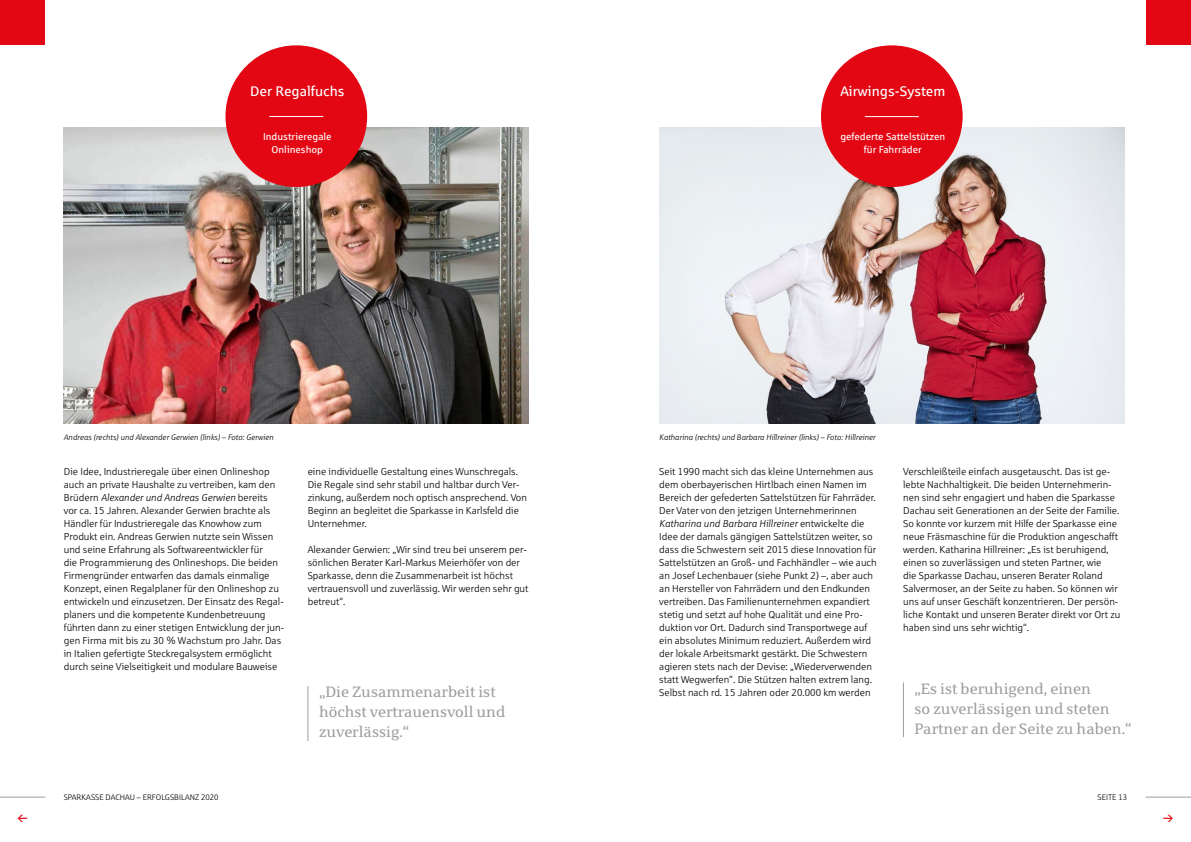
<style>
.page{position:relative;width:1191px;height:842px;background:#fff}
.page>*{position:absolute;margin:0;border:0;box-sizing:border-box;transform-origin:0 0}
.t1{font:15px/20px "Sparkasse Serif";color:#9d9d9c}
.t2{font:14px "Sparkasse Rg";color:#fff}
.t3{font:10px/13px "Sparkasse Lt";color:#000}
.t4{font:10px/13px "Sparkasse Rg";color:#fff;text-align:center}
.t5{font:italic 8px "Sparkasse Lt";color:#000}
.t6{font:8px "Sparkasse Lt";color:#000}
.s1{font-style:italic}
</style>
<div class="page">
<div style="left:1145px;top:0;width:46px;height:45px;background:#e30613"></div>
<hr style="left:1145px;top:797px;width:46px;height:1px;background:#9d9d9c">
<div style="left:0;top:0;width:45px;height:45px;background:#e30613"></div>
<hr style="left:0;top:797px;width:45px;height:1px;background:#9d9d9c">
<img style="left:64px;top:127px;width:465px;height:296px">
<hr style="left:308px;top:686px;width:1px;height:55px;background:#9d9d9c">
<div style="left:225px;top:45px;width:142px;height:142px;background:#e30613;border-radius:50%"></div>
<hr style="left:269px;top:116px;width:54px;height:1px;background:#fff">
<img style="left:659px;top:127px;width:465px;height:296px">
<hr style="left:903px;top:682px;width:1px;height:55px;background:#9d9d9c">
<div style="left:821px;top:45px;width:141px;height:142px;background:#e30613;border-radius:50%"></div>
<hr style="left:865px;top:116px;width:53px;height:1px;background:#fff">
<h2 class="t2" style="left:250px;top:83px;width:96px">Der Regalfuchs</h2>
<p class="t4" style="left:263px;top:130px;width:70px">Industrieregale<br>Onlineshop</p>
<p class="t5" style="left:64px;top:433px;width:211px">Andreas (rechts) und Alexander Gerwien (links) – Foto: Gerwien</p>
<p class="t3" style="left:64px;top:465px;width:222px">Die Idee, Industrieregale über einen Onlineshop auch an private Haushalte zu vertreiben, kam den Brüdern <span class="s1">Alexander und Andreas Gerwien</span> bereits<br>vor ca. 15 Jahren. Alexander Gerwien brachte als Händler für Industrieregale das Knowhow zum Produkt ein. Andreas Gerwien nutzte sein Wissen und seine Erfahrung als Softwareentwickler für<br>die Programmierung des Onlineshops. Die beiden Firmengründer entwarfen das damals einmalige Konzept, einen Regalplaner für den Onlineshop zu entwickeln und einzusetzen. Der Einsatz des Regal&shy;planers und die kompetente Kundenbetreuung führten dann zu einer stetigen Entwicklung der jun&shy;gen Firma mit bis zu 30 % Wachstum pro Jahr. Das in Italien gefertigte Steckregalsystem ermöglicht durch seine Vielseitigkeit und modulare Bauweise</p>
<p class="t3" style="left:308px;top:465px;width:221px">eine individuelle Gestaltung eines Wunschregals.<br>Die Regale sind sehr stabil und haltbar durch Ver&shy;zinkung, außerdem noch optisch ansprechend. Von Beginn an begleitet die Sparkasse in Karlsfeld die Unternehmer.</p>
<p class="t3" style="left:308px;top:543px;width:222px">Alexander Gerwien: „Wir sind treu bei unserem per&shy;sönlichen Berater Karl-Markus Meierhöfer von der Sparkasse, denn die Zusammenarbeit ist höchst vertrauensvoll und zuverlässig. Wir werden sehr gut betreut“.</p>
<h1 class="t1" style="left:319px;top:681px;width:188px">„Die Zusammenarbeit ist höchst vertrauensvoll und zuverlässig.“</h1>
<h2 class="t2" style="left:840px;top:83px;width:106px">Airwings-System</h2>
<p class="t4" style="left:840px;top:130px;width:106px">gefederte Sattelstützen für Fahrräder</p>
<p class="t5" style="left:659px;top:433px;width:218px">Katharina (rechts) und Barbara Hillreiner (links) – Foto: Hillreiner</p>
<p class="t3" style="left:659px;top:465px;width:219px">Seit 1990 macht sich das kleine Unternehmen aus dem oberbayerischen Hirtlbach einen Namen im Bereich der gefederten Sattelstützen für Fahrräder.<br>Der Vater von den jetzigen Unternehmerinnen <span class="s1">Katharina und Barbara Hillreiner</span> entwickelte die Idee der damals gängigen Sattelstützen weiter, so dass die Schwestern seit 2015 diese Innovation für Sattelstützen an Groß- und Fachhändler – wie auch an Josef Lechenbauer (siehe Punkt 2) –, aber auch an Hersteller von Fahrrädern und den Endkunden vertreiben. Das Familienunternehmen expandiert stetig und setzt auf hohe Qualität und eine Pro&shy;duktion vor Ort. Dadurch sind Transportwege auf ein absolutes Minimum reduziert. Außerdem wird der lokale Arbeitsmarkt gestärkt. Die Schwestern agieren stets nach der Devise: „Wiederverwenden statt Wegwerfen“. Die Stützen halten extrem lang.<br>Selbst nach rd. 15 Jahren oder 20.000 km werden</p>
<p class="t3" style="left:903px;top:465px;width:219px">Verschleißteile einfach ausgetauscht. Das ist ge&shy;lebte Nachhaltigkeit. Die beiden Unternehmerin&shy;nen sind sehr engagiert und haben die Sparkasse Dachau seit Generationen an der Seite der Familie.<br>So konnte vor kurzem mit Hilfe der Sparkasse eine neue Fräsmaschine für die Produktion angeschafft werden. Katharina Hillreiner: „Es ist beruhigend, einen so zuverlässigen und steten Partner, wie<br>die Sparkasse Dachau, unseren Berater Roland Salvermoser, an der Seite zu haben. So können wir uns auf unser Geschäft konzentrieren. Der persön&shy;liche Kontakt und unseren Berater direkt vor Ort zu haben sind uns sehr wichtig“.</p>
<h1 class="t1" style="left:914px;top:678px;width:218px">„Es ist beruhigend, einen<br>so zuverlässigen und steten<br>Partner an der Seite zu haben.“</h1>
<p class="t6" style="left:64px;top:792px;width:156px">SPARKASSE DACHAU – ERFOLGSBILANZ 2020</p>
<p class="t6" style="left:1097px;top:792px;width:31px">SEITE 13</p>
</div>
